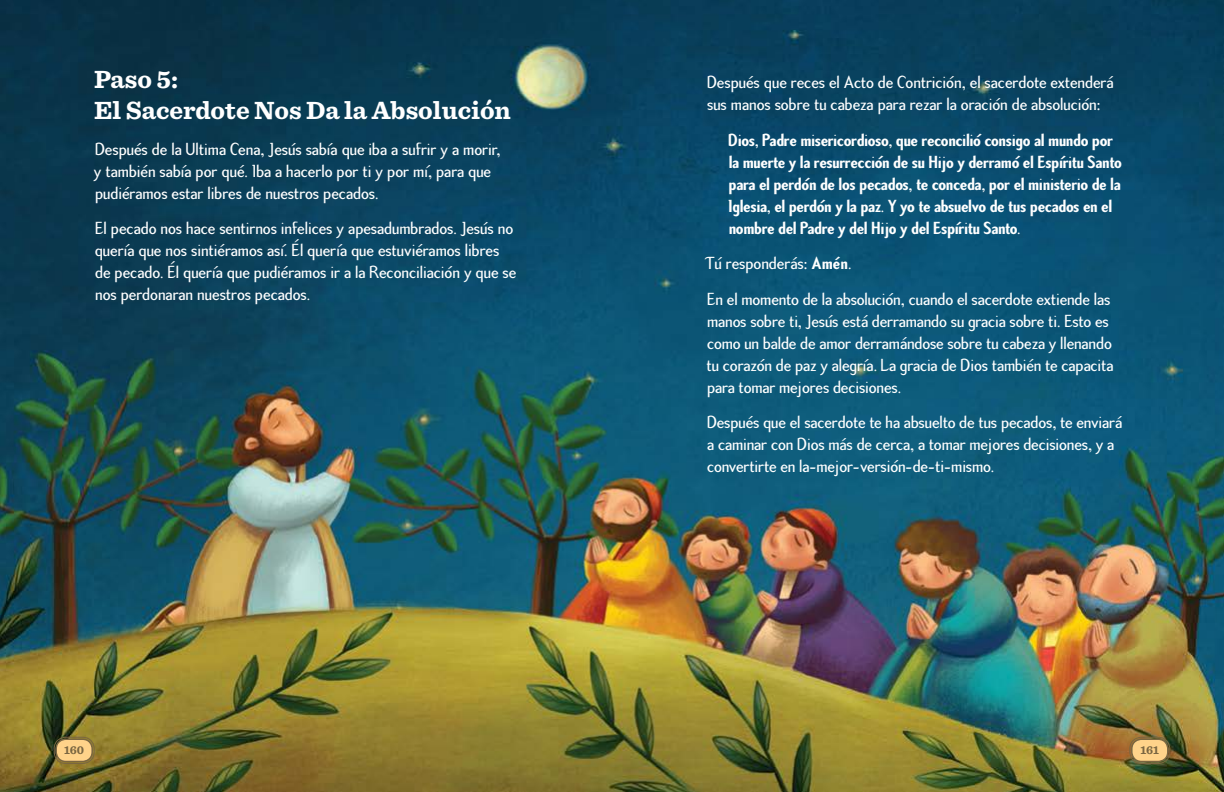
<style>
.page{position:relative;width:1224px;height:792px;background:#fff}
.page>*{position:absolute;margin:0;border:0;box-sizing:border-box;transform-origin:0 0}
.t1{font:700 26px/31.2px "Sentinel";color:#fff}
.t2{font:18px/22px "Tema Cantante Sans";letter-spacing:-.005em;color:#fff}
.t3{font:700 18px/22px "Tema Cantante Sans";letter-spacing:-.02em;color:#fff}
.t4{font:700 12px "Sentinel";color:#7a6641}
.s1{font-weight:700}
</style>
<div class="page">
<img style="left:0;top:0;width:1224px;height:792px">
<div style="left:1132px;top:739px;width:36px;height:23px;background:#ffd38a;border-radius:10px"></div>
<div style="left:1130px;top:737px;width:40px;height:27px;border:1px solid #7a6641;border-radius:12px"></div>
<div style="left:1131px;top:738px;width:38px;height:24px;border:2px solid #7a6641;border-radius:10px"></div>
<div style="left:56px;top:739px;width:36px;height:23px;background:#ffd38a;border-radius:10px"></div>
<div style="left:54px;top:737px;width:40px;height:27px;border:1px solid #7a6641;border-radius:12px"></div>
<div style="left:55px;top:738px;width:38px;height:24px;border:2px solid #7a6641;border-radius:10px"></div>
<h1 class="t1" style="left:94px;top:63px;width:418px">Paso 5:<br>El Sacerdote Nos Da la Absolución</h1>
<p class="t2" style="left:94px;top:138px;width:408px">Después de la Ultima Cena, Jesús sabía que iba a sufrir y a morir, y también sabía por qué. Iba a hacerlo por ti y por mí, para que pudiéramos estar libres de nuestros pecados.</p>
<p class="t2" style="left:95px;top:217px;width:423px">El pecado nos hace sentirnos infelices y apesadumbrados. Jesús no quería que nos sintiéramos así. Él quería que estuviéramos libres de pecado. Él quería que pudiéramos ir a la Reconciliación y que se nos perdonaran nuestros pecados.</p>
<p class="t2" style="left:707px;top:71px;width:408px">Después que reces el Acto de Contrición, el sacerdote extenderá sus manos sobre tu cabeza para rezar la oración de absolución:</p>
<p class="t3" style="left:728px;top:128px;width:395px">Dios, Padre misericordioso, que reconcilió consigo al mundo por la muerte y la resurrección de su Hijo y derramó el Espíritu Santo para el perdón de los pecados, te conceda, por el ministerio de la Iglesia, el perdón y la paz. Y yo te absuelvo de tus pecados en el nombre del Padre y del Hijo y del Espíritu Santo.</p>
<p class="t2" style="left:705px;top:245px;width:407px;line-height:35.5px">Tú responderás: <span class="s1">Amén</span>.<br>En el momento de la absolución, cuando el sacerdote extiende las</p>
<p class="t2" style="left:707px;top:309px;width:408px">manos sobre ti, Jesús está derramando su gracia sobre ti. Esto es como un balde de amor derramándose sobre tu cabeza y llenando tu corazón de paz y alegría. La gracia de Dios también te capacita para tomar mejores decisiones.</p>
<p class="t2" style="left:707px;top:411px;width:417px">Después que el sacerdote te ha absuelto de tus pecados, te enviará a caminar con Dios más de cerca, a tomar mejores decisiones, y a convertirte en la-mejor-versión-de-ti-mismo.</p>
<p class="t4" style="left:64px;top:741px;width:22px">160</p>
<p class="t4" style="left:1140px;top:741px;width:20px">161</p>
</div>
